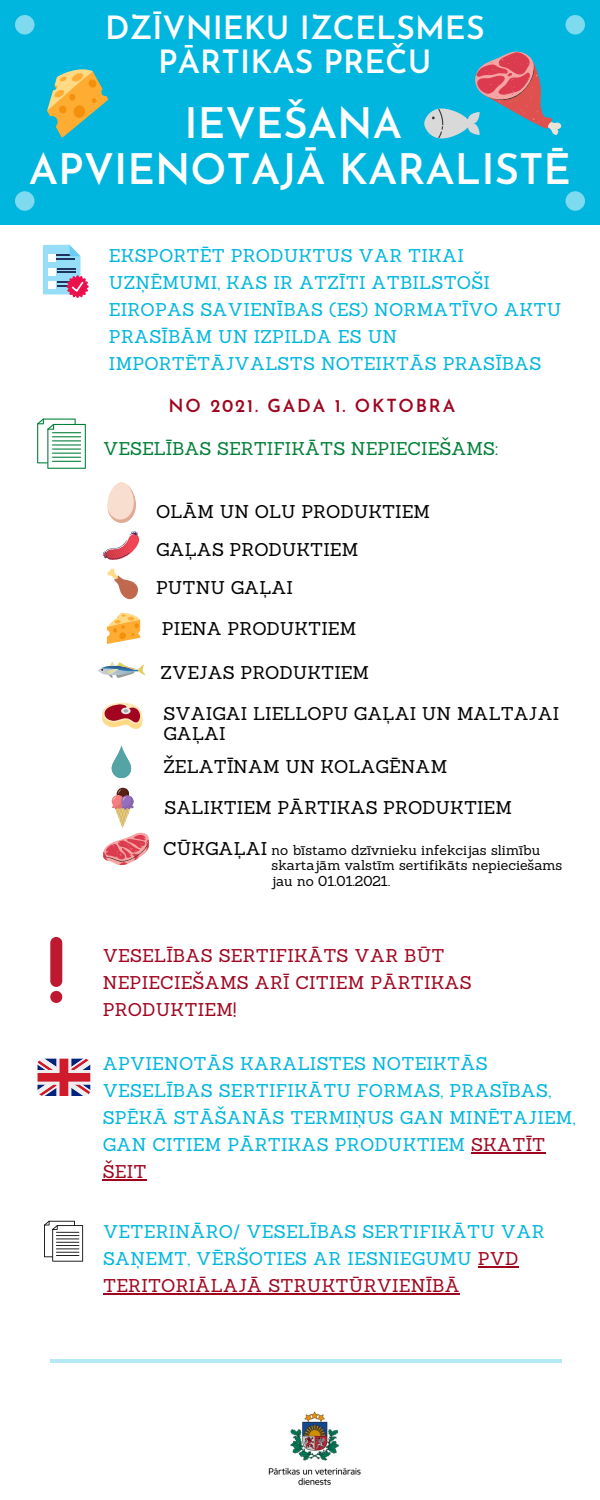
<style>
.page{position:relative;width:600px;height:1500px;background:#fff}
.page>*{position:absolute;margin:0;border:0;box-sizing:border-box;transform-origin:0 0}
.t1{font:600 42px "Josefin Sans";color:#fff}
.t2{font:600 32px "Josefin Sans";color:#fff}
.t3{font:18px/27px "Sanchez";letter-spacing:.01em;color:#00b6de}
.t4{font:18px/20.2px "Sanchez";color:#000}
.t5{font:18px/27px "Sanchez";letter-spacing:.01em;color:#a0041e}
.t6{font:18px "Sanchez";color:#008037}
.t7{font:600 18px "Josefin Sans";letter-spacing:.1em;color:#a0041e}
.t8{font:14px/15.8px "Sanchez";color:#000}
.s1{color:#a0041e}
</style>
<div class="page">
<svg style="left:37px;top:419px;width:49px;height:50px"></svg>
<div style="left:0;top:0;width:600px;height:225px;background:#00b6de"></div>
<div style="left:15px;top:15px;width:19px;height:19px;background:#7edaee;border-radius:50%"></div>
<div style="left:566px;top:15px;width:19px;height:19px;background:#7edaee;border-radius:50%"></div>
<div style="left:566px;top:191px;width:19px;height:20px;background:#7edaee;border-radius:50%"></div>
<div style="left:15px;top:191px;width:19px;height:20px;background:#7edaee;border-radius:50%"></div>
<svg style="left:47px;top:69px;width:62px;height:69px"></svg>
<svg style="left:424px;top:51px;width:138px;height:88px"></svg>
<svg style="left:107px;top:482px;width:29px;height:41px"></svg>
<svg style="left:112px;top:746px;width:19px;height:32px"></svg>
<svg style="left:107px;top:569px;width:31px;height:31px"></svg>
<svg style="left:103px;top:531px;width:37px;height:29px"></svg>
<svg style="left:107px;top:613px;width:33px;height:31px"></svg>
<svg style="left:102px;top:703px;width:40px;height:26px"></svg>
<svg style="left:98px;top:662px;width:47px;height:16px"></svg>
<svg style="left:103px;top:788px;width:46px;height:77px"></svg>
<svg style="left:43px;top:245px;width:46px;height:53px"></svg>
<svg style="left:44px;top:1221px;width:39px;height:40px"></svg>
<hr style="left:471px;top:1152px;width:75px;height:2px;background:#a0041e">
<hr style="left:103px;top:1179px;width:44px;height:2px;background:#a0041e">
<svg style="left:38px;top:1059px;width:52px;height:37px;background:#c17487"></svg>
<svg style="left:50px;top:991px;width:12px;height:12px"></svg>
<div style="left:50px;top:937px;width:12px;height:50px;background:#be1931;border-radius:6px"></div>
<hr style="left:478px;top:1266px;width:41px;height:2px;background:#a0041e">
<hr style="left:103px;top:1293px;width:357px;height:2px;background:#a0041e">
<hr style="left:51px;top:1359px;width:511px;height:4px;background:#b4e9f5">
<img style="left:268px;top:1411px;width:93px;height:74px">
<p class="t2" style="left:105px;top:15px;width:381px">DZĪVNIEKU IZCELSMES</p>
<p class="t2" style="left:158px;top:49px;width:275px">PĀRTIKAS PREČU</p>
<p class="t1" style="left:184px;top:107px;width:219px">IEVEŠANA</p>
<p class="t1" style="left:29px;top:153px;width:544px">APVIENOTAJĀ KARALISTĒ</p>
<p class="t3" style="left:109px;top:241px;width:454px">EKSPORTĒT PRODUKTUS VAR TIKAI UZŅĒMUMI, KAS IR ATZĪTI ATBILSTOŠI EIROPAS SAVIENĪBAS (ES) NORMATĪVO AKTU PRASĪBĀM UN IZPILDA ES UN IMPORTĒTĀJVALSTS NOTEIKTĀS PRASĪBAS</p>
<p class="t7" style="left:169px;top:399px;width:288px">NO 2021. GADA 1. OKTOBRA</p>
<p class="t6" style="left:103px;top:437px;width:397px">VESELĪBAS SERTIFIKĀTS NEPIECIEŠAMS:</p>
<p class="t4" style="left:156px;top:501px;width:275px">OLĀM UN OLU PRODUKTIEM</p>
<p class="t4" style="left:156px;top:539px;width:204px">GAĻAS PRODUKTIEM</p>
<p class="t4" style="left:156px;top:578px;width:138px">PUTNU GAĻAI</p>
<p class="t4" style="left:162px;top:618px;width:196px">PIENA PRODUKTIEM</p>
<p class="t4" style="left:161px;top:662px;width:210px">ZVEJAS PRODUKTIEM</p>
<p class="t4" style="left:163px;top:703px;width:397px">SVAIGAI LIELLOPU GAĻAI UN MALTAJAI<br>GAĻAI</p>
<p class="t4" style="left:163px;top:756px;width:285px">ŽELATĪNAM UN KOLAGĒNAM</p>
<p class="t4" style="left:164px;top:797px;width:349px">SALIKTIEM PĀRTIKAS PRODUKTIEM</p>
<p class="t8" style="left:272px;top:842px;width:292px">no bīstamo dzīvnieku infekcijas slimību skartajām valstīm sertifikāts nepieciešams</p>
<p class="t8" style="left:272px;top:873px;width:120px">jau no 01.01.2021.</p>
<p class="t4" style="left:163px;top:838px;width:106px">CŪKGAĻAI</p>
<p class="t5" style="left:103px;top:942px;width:371px">VESELĪBAS SERTIFIKĀTS VAR BŪT<br>NEPIECIEŠAMS ARĪ CITIEM PĀRTIKAS<br>PRODUKTIEM!</p>
<p class="t3" style="left:103px;top:1050px;width:474px">APVIENOTĀS KARALISTES NOTEIKTĀS<br>VESELĪBAS SERTIFIKĀTU FORMAS, PRASĪBAS,<br>SPĒKĀ STĀŠANĀS TERMIŅUS GAN MINĒTAJIEM,<br>GAN CITIEM PĀRTIKAS PRODUKTIEM <span class="s1">SKATĪT<br>ŠEIT</span></p>
<p class="t3" style="left:103px;top:1218px;width:443px">VETERINĀRO/ VESELĪBAS SERTIFIKĀTU VAR<br>SAŅEMT, VĒRŠOTIES AR IESNIEGUMU <span class="s1">PVD<br>TERITORIĀLAJĀ STRUKTŪRVIENĪBĀ</span></p>
</div>
